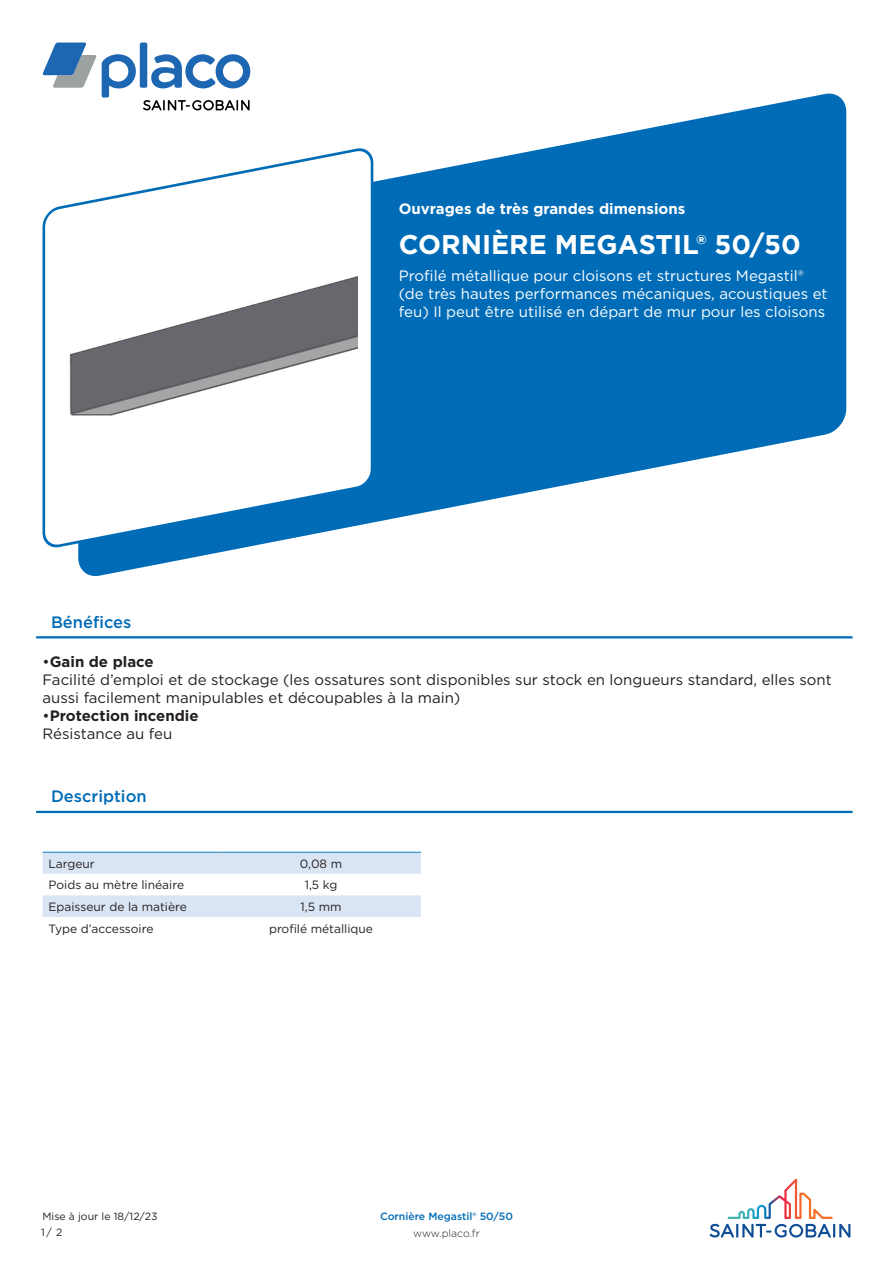
<style>
.page{position:relative;width:893px;height:1263px;background:#fff}
.page>*{position:absolute;margin:0;border:0;box-sizing:border-box;transform-origin:0 0}
.product_name{font:700 27px "Gotham";color:#fff}
.t1{font:500 16.5px "Gotham";color:#006cb7}
.Benefices{font:15px/18px "Gotham";color:#231f20}
.product_description{font:15px/18px "Gotham";color:#fff}
.Benefices-2{font:700 15px/18px "Gotham";color:#231f20}
.GFR-Main_earning_tex{font:700 15px "Gotham";color:#fff}
.column_1{font:12px "Gotham";color:#231f20}
.column_2{font:12px "Gotham";color:#231f20}
.t2{font:10.5px/16.6px "Gotham";color:#231f20}
.Product_Name_Master{font:500 10.5px "Gotham";color:#006cb7}
.t3{font:300 10.5px "Gotham";color:#231f20}
.s1{font-weight:700}
.s2{font-weight:400}
</style>
<div class="page">
<div style="left:140px;top:43px;width:7px;height:45px;background:#1d66b2;border-radius:2px"></div>
<svg style="left:42px;top:43px;width:94px;height:47px"></svg>
<svg style="left:151px;top:54px;width:99px;height:34px"></svg>
<svg style="left:710px;top:1179px;width:140px;height:58px"></svg>
<svg style="left:78px;top:90px;width:768px;height:486px;fill:#006cb7"></svg>
<svg style="left:42px;top:144px;width:333px;height:408px"></svg>
<img style="left:58px;top:271px;width:300px;height:154px">
<hr style="left:36px;top:636px;width:817px;height:2px;background:#006cb7">
<hr style="left:36px;top:811px;width:817px;height:2px;background:#006cb7">
<svg style="left:43px;top:853px;width:378px;height:64px"></svg>
<hr style="left:43px;top:852px;width:178px;height:1px;background:#167ec2">
<hr style="left:221px;top:852px;width:200px;height:1px;background:#167ec2">
<p class="GFR-Main_earning_tex" style="left:399px;top:198px;width:288px">Ouvrages de très grandes dimensions</p>
<p class="product_name" style="left:399px;top:227px;width:403px">CORNIÈRE MEGASTIL® 50/50</p>
<p class="product_description" style="left:399px;top:266px;width:430px">Profilé métallique pour cloisons et structures Megastil® (de très hautes performances mécaniques, acoustiques et feu) Il peut être utilisé en départ de mur pour les cloisons</p>
<p class="t1" style="left:51px;top:611px;width:82px">Bénéfices</p>
<p class="Benefices" style="left:43px;top:652px;width:791px">•<span class="s1">Gain de place<br></span>Facilité d’emploi et de stockage (les ossatures sont disponibles sur stock en longueurs standard, elles sont aussi facilement manipulables et découpables à la main)</p>
<p class="Benefices-2" style="left:43px;top:706px;width:158px"><span class="s2">•</span>Protection incendie<br><span class="s2">Résistance au feu</span></p>
<p class="t1" style="left:51px;top:786px;width:97px">Description</p>
<p class="column_1" style="left:49px;top:856px;width:48px">Largeur</p>
<p class="column_2" style="left:300px;top:856px;width:44px">0,08 m</p>
<p class="column_1" style="left:49px;top:877px;width:137px">Poids au mètre linéaire</p>
<p class="column_2" style="left:305px;top:877px;width:34px">1,5 kg</p>
<p class="column_1" style="left:49px;top:899px;width:140px">Epaisseur de la matière</p>
<p class="column_2" style="left:301px;top:899px;width:42px">1,5 mm</p>
<p class="column_1" style="left:49px;top:921px;width:106px">Type d’accessoire</p>
<p class="column_2" style="left:269px;top:921px;width:105px">profilé métallique</p>
<p class="t2" style="left:41px;top:1207px;width:118px">Mise à jour le 18/12/23<br>1/ 2</p>
<p class="Product_Name_Master" style="left:380px;top:1209px;width:134px">Cornière Megastil® 50/50</p>
<p class="t3" style="left:413px;top:1227px;width:68px">www.placo.fr</p>
</div>
